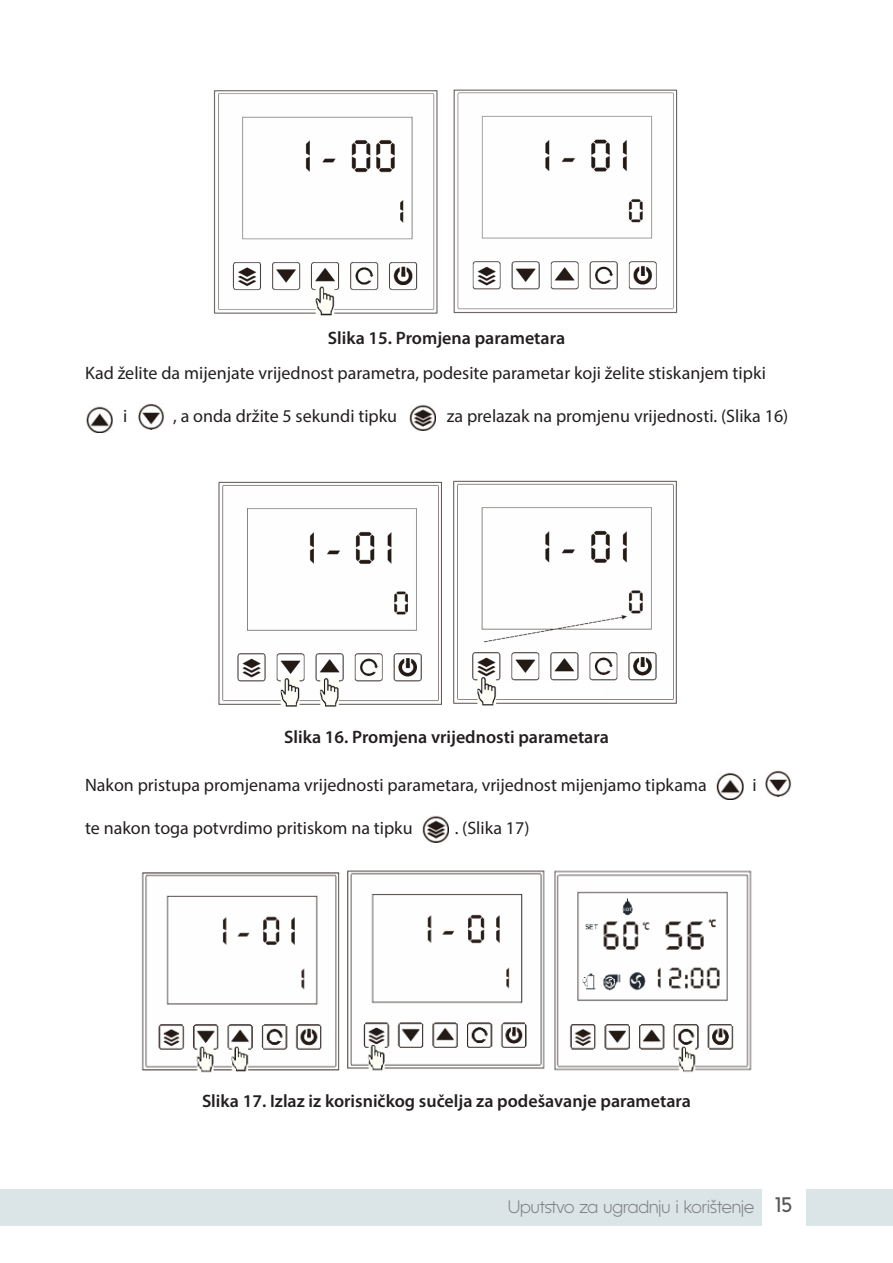
<style>
.page{position:relative;width:893px;height:1263px;background:#fff}
.page>*{position:absolute;margin:0;border:0;box-sizing:border-box;transform-origin:0 0}
.t1{font:18px "Myriad Pro";color:#231f20}
.t2{font:600 18px "Myriad Pro";color:#231f20}
.t3{font:18px "Kontora";color:#808285}
.s1{font-weight:600;font-size:21px;color:#57585a}
</style>
<div class="page">
<div style="left:0;top:1188px;width:893px;height:37px;background:#dbe4e6"></div>
<div style="left:762px;top:1180px;width:44px;height:58px;background:#fff"></div>
<img style="left:213px;top:89px;width:465px;height:227px">
<img style="left:86px;top:406px;width:27px;height:27px">
<img style="left:138px;top:403px;width:26px;height:26px">
<img style="left:409px;top:404px;width:26px;height:27px">
<img style="left:218px;top:480px;width:459px;height:227px">
<img style="left:716px;top:772px;width:27px;height:27px">
<img style="left:765px;top:770px;width:27px;height:26px">
<img style="left:422px;top:816px;width:26px;height:26px">
<img style="left:141px;top:870px;width:611px;height:203px">
<p class="t2" style="left:328px;top:327px;width:239px">Slika 15. Promjena parametara</p>
<p class="t1" style="left:85px;top:362px;width:682px">Kad želite da mijenjate vrijednost parametra, podesite parametar koji želite stiskanjem tipki</p>
<p class="t1" style="left:123px;top:405px;width:6px">i</p>
<p class="t1" style="left:173px;top:405px;width:225px">, a onda držite 5 sekundi tipku</p>
<p class="t1" style="left:447px;top:405px;width:343px">za prelazak na promjenu vrijednosti. (Slika 16)</p>
<p class="t2" style="left:284px;top:725px;width:326px">Slika 16. Promjena vrijednosti parametara</p>
<p class="t1" style="left:85px;top:773px;width:623px">Nakon pristupa promjenama vrijednosti parametara, vrijednost mijenjamo tipkama</p>
<p class="t1" style="left:753px;top:773px;width:6px">i</p>
<p class="t1" style="left:85px;top:817px;width:329px">te nakon toga potvrdimo pritiskom na tipku</p>
<p class="t1" style="left:455px;top:817px;width:76px">. (Slika 17)</p>
<p class="t2" style="left:202px;top:1090px;width:490px">Slika 17. Izlaz iz korisničkog sučelja za podešavanje parametara</p>
<p class="t3" style="left:508px;top:1195px;width:285px">Uputstvo za ugradnju i korištenje <span class="s1">15</span></p>
</div>
